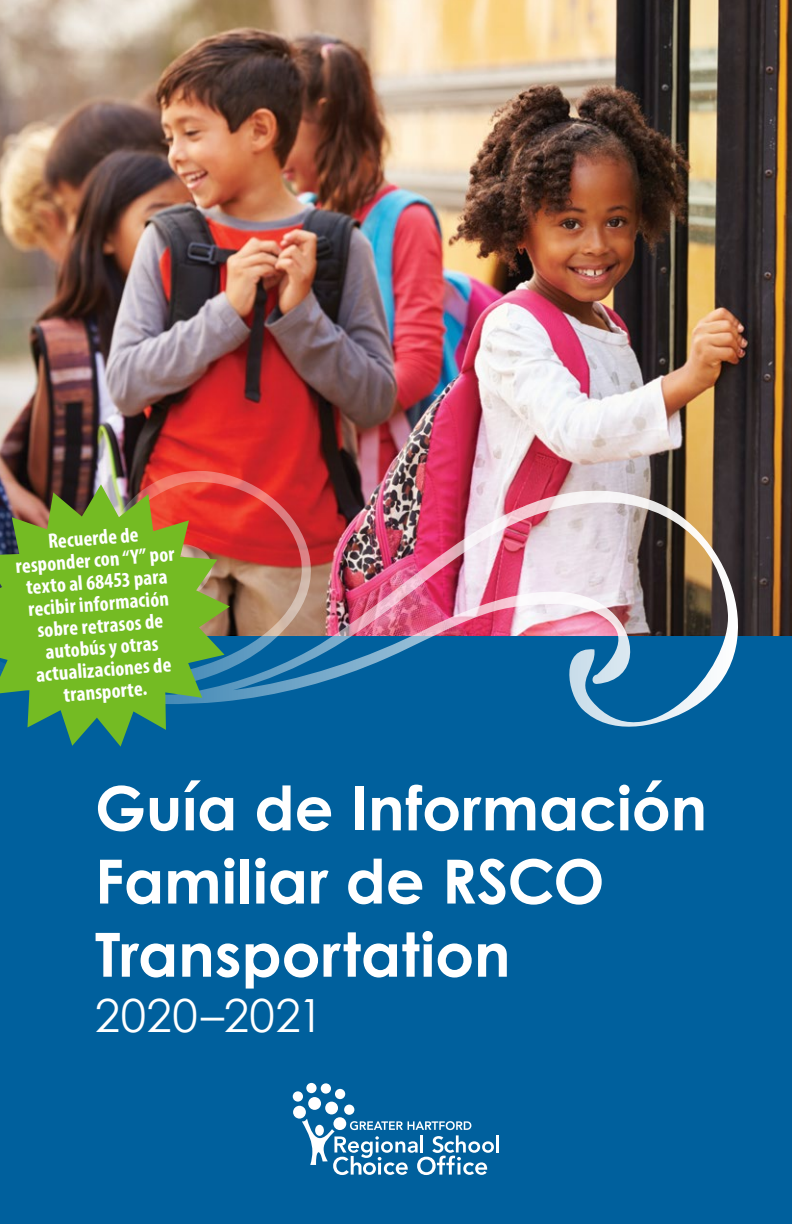
<style>
.page{position:relative;width:792px;height:1224px;background:#fff}
.page>*{position:absolute;margin:0;border:0;box-sizing:border-box;transform-origin:0 0}
.t1{font:700 61px/73.2px "Century Gothic";color:#fff}
.t2{font:45.8px "Century Gothic";letter-spacing:.01em;color:#fff}
.t3{font:700 condensed 21px/22px "Myriad Pro";color:#fff;text-align:center}
</style>
<div class="page">
<div style="left:0;top:635px;width:792px;height:589px;background:#00609d"></div>
<div style="left:325px;top:1102px;width:13px;height:12px;background:#fff;border-radius:50%"></div>
<div style="left:308px;top:1097px;width:13px;height:13px;background:#fff;border-radius:50%"></div>
<div style="left:344px;top:1105px;width:10px;height:10px;background:#fff;border-radius:50%"></div>
<div style="left:321px;top:1083px;width:10px;height:11px;background:#fff;border-radius:50%"></div>
<div style="left:306px;top:1083px;width:11px;height:10px;background:#fff;border-radius:50%"></div>
<div style="left:293px;top:1091px;width:10px;height:11px;background:#fff;border-radius:50%"></div>
<div style="left:293px;top:1106px;width:13px;height:13px;background:#fff;border-radius:50%"></div>
<svg style="left:333px;top:1117px;width:13px;height:13px"></svg>
<div style="left:335px;top:1089px;width:10px;height:10px;background:#fff;border-radius:50%"></div>
<svg style="left:302px;top:1119px;width:197px;height:56px"></svg>
<img style="left:0;top:0;width:792px;height:635px">
<img style="left:0;top:457px;width:756px;height:270px">
<svg style="left:0;top:484px;width:230px;height:263px;background:#6c9a3c"></svg>
<p class="t3" style="left:13px;top:533px;width:161px;rotate:-5deg">Recuerde de responder con “Y” por texto al 68453 para recibir información sobre retrasos de autobús y otras actualizaciones de transporte.</p>
<h1 class="t1" style="left:95px;top:769px;width:614px">Guía de Información<br>Familiar de RSCO<br>Transportation</h1>
<h2 class="t2" style="left:95px;top:983px;width:230px">2020–2021</h2>
</div>
